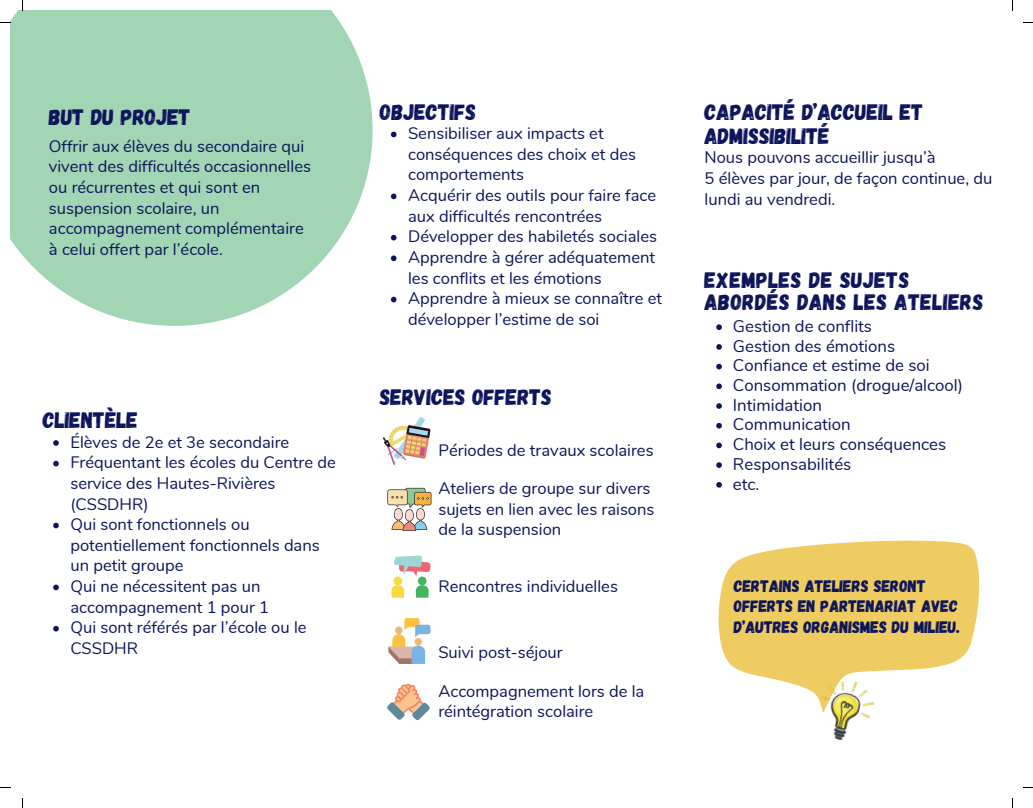
<style>
.page{position:relative;width:1033px;height:808px;background:#fff}
.page>*{position:absolute;margin:0;border:0;box-sizing:border-box;transform-origin:0 0}
.t1{font:22.25px/24.4px "Gagalin";color:#0c145b}
.t2{font:22.25px/21.5px "Gagalin";letter-spacing:.02em;color:#0c145b}
.t3{font:16.88px/19.8px "Nunito";color:#0c145b}
.t4{font:16.62px/20.6px "Gagalin";color:#0c145b}
.t5{font:16.5px/20.6px "Nunito";color:#0c145b}
</style>
<div class="page">
<svg style="left:10px;top:10px;width:362px;height:316px;fill:#a1d5b3"></svg>
<svg style="left:383px;top:416px;width:47px;height:51px"></svg>
<svg style="left:388px;top:618px;width:42px;height:46px"></svg>
<svg style="left:387px;top:683px;width:43px;height:37px"></svg>
<svg style="left:387px;top:488px;width:44px;height:43px"></svg>
<div style="left:393px;top:576px;width:9px;height:9px;background:#f7d940;border-radius:50%"></div>
<svg style="left:391px;top:585px;width:13px;height:12px"></svg>
<div style="left:418px;top:576px;width:8px;height:9px;background:#41b661;border-radius:50%"></div>
<svg style="left:415px;top:585px;width:14px;height:12px"></svg>
<svg style="left:394px;top:555px;width:36px;height:21px"></svg>
<svg style="left:716px;top:324px;width:6px;height:6px"></svg>
<svg style="left:716px;top:344px;width:6px;height:6px"></svg>
<svg style="left:716px;top:364px;width:6px;height:5px"></svg>
<svg style="left:716px;top:383px;width:6px;height:6px"></svg>
<svg style="left:716px;top:403px;width:6px;height:6px"></svg>
<svg style="left:716px;top:423px;width:6px;height:5px"></svg>
<svg style="left:716px;top:442px;width:6px;height:6px"></svg>
<svg style="left:716px;top:462px;width:6px;height:6px"></svg>
<svg style="left:716px;top:482px;width:6px;height:5px"></svg>
<svg style="left:718px;top:540px;width:262px;height:152px;fill:#efcc62"></svg>
<img style="left:813px;top:675px;width:65px;height:66px">
<svg style="left:53px;top:440px;width:6px;height:6px"></svg>
<svg style="left:53px;top:461px;width:6px;height:5px"></svg>
<svg style="left:53px;top:522px;width:6px;height:6px"></svg>
<svg style="left:53px;top:584px;width:6px;height:6px"></svg>
<svg style="left:53px;top:626px;width:6px;height:5px"></svg>
<svg style="left:391px;top:132px;width:5px;height:5px"></svg>
<svg style="left:391px;top:193px;width:5px;height:6px"></svg>
<svg style="left:391px;top:235px;width:5px;height:5px"></svg>
<svg style="left:391px;top:255px;width:5px;height:6px"></svg>
<svg style="left:391px;top:297px;width:5px;height:5px"></svg>
<h1 class="t1" style="left:49px;top:105px;width:143px">BUT DU PROJET</h1>
<p class="t5" style="left:49px;top:135px;width:263px">Offrir aux élèves du secondaire qui vivent des difficultés occasionnelles ou récurrentes et qui sont en suspension scolaire, un accompagnement complémentaire à celui offert par l’école.</p>
<h1 class="t1" style="left:43px;top:408px;width:97px">CLIENTÈLE</h1>
<p class="t5" style="left:70px;top:430px;width:267px">Élèves de 2e et 3e secondaire<br>Fréquentant les écoles du Centre de service des Hautes-Rivières (CSSDHR)<br>Qui sont fonctionnels ou potentiellement fonctionnels dans un petit groupe<br>Qui ne nécessitent pas un accompagnement 1 pour 1<br>Qui sont référés par l’école ou le<br>CSSDHR</p>
<h1 class="t1" style="left:380px;top:100px;width:98px">OBJECTIFS</h1>
<p class="t5" style="left:408px;top:122px;width:255px">Sensibiliser aux impacts et conséquences des choix et des comportements<br>Acquérir des outils pour faire face aux difficultés rencontrées<br>Développer des habiletés sociales<br>Apprendre à gérer adéquatement les conflits et les émotions<br>Apprendre à mieux se connaître et développer l’estime de soi</p>
<h1 class="t1" style="left:380px;top:385px;width:173px">SERVICES OFFERTS</h1>
<p class="t5" style="left:438px;top:438px;width:217px">Périodes de travaux scolaires</p>
<p class="t5" style="left:438px;top:477px;width:218px">Ateliers de groupe sur divers sujets en lien avec les raisons de la suspension</p>
<p class="t5" style="left:438px;top:574px;width:181px">Rencontres individuelles</p>
<p class="t5" style="left:438px;top:641px;width:126px">Suivi post-séjour</p>
<p class="t5" style="left:438px;top:679px;width:207px">Accompagnement lors de la réintégration scolaire</p>
<h1 class="t1" style="left:704px;top:100px;width:220px">CAPACITÉ D’ACCUEIL ET<br>ADMISSIBILITÉ</h1>
<p class="t5" style="left:704px;top:146px;width:289px">Nous pouvons accueillir jusqu’à<br>5 élèves par jour, de façon continue, du lundi au vendredi.</p>
<h1 class="t2" style="left:704px;top:270px;width:281px">EXEMPLES DE SUJETS<br>ABORDÉS DANS LES ATELIERS</h1>
<p class="t3" style="left:733px;top:315px;width:232px">Gestion de conflits<br>Gestion des émotions<br>Confiance et estime de soi<br>Consommation (drogue/alcool)<br>Intimidation<br>Communication<br>Choix et leurs conséquences<br>Responsabilités<br>etc.</p>
<p class="t4" style="left:733px;top:575px;width:228px">CERTAINS ATELIERS SERONT<br>OFFERTS EN PARTENARIAT AVEC<br>D’AUTRES ORGANISMES DU MILIEU.</p>
</div>
